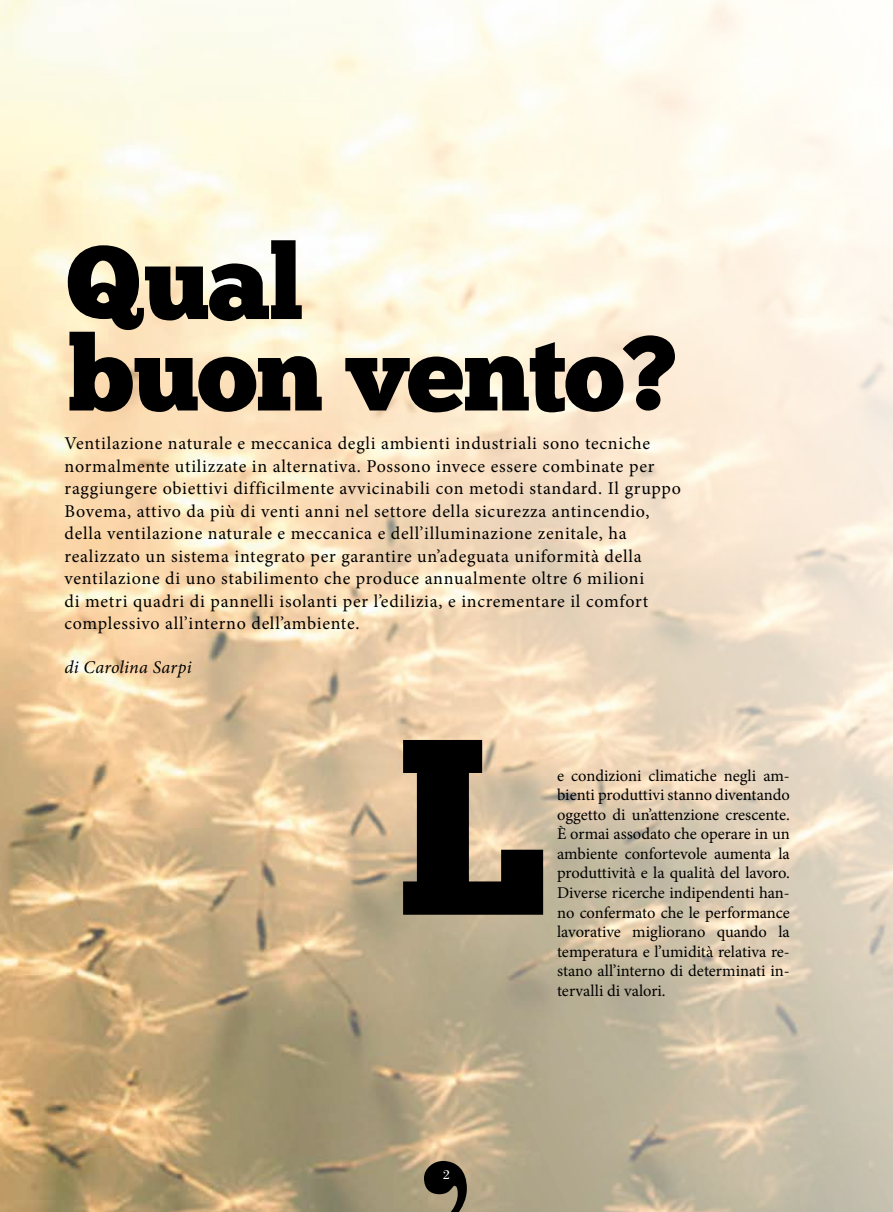
<style>
.page{position:relative;width:893px;height:1212px;background:#fff}
.page>*{position:absolute;margin:0;border:0;box-sizing:border-box;transform-origin:0 0}
.t1{font:250.05px "Chunk Five";color:#000}
.t2{font:105px/91.5px "Chunk Five";letter-spacing:-.02em;color:#000}
.t3{font:18px/22.5px "Minion Pro";letter-spacing:.04em;color:#000}
.t4{font:italic 18px "Minion Pro";letter-spacing:.01em;color:#000}
.t5{font:16.5px/19.5px "Minion Pro";color:#000;text-align:justify}
.t6{font:13.5px "Bodoni Std";color:#fff}
</style>
<div class="page">
<img style="left:0;top:0;width:893px;height:1212px">
<svg style="left:424px;top:1161px;width:43px;height:51px;background:#4d4638"></svg>
<h2 class="t2" style="left:66px;top:243px;width:612px">Qual<br>buon vento?</h2>
<p class="t3" style="left:65px;top:432px;width:618px">Ventilazione naturale e meccanica degli ambienti industriali sono tecniche normalmente utilizzate in alternativa. Possono invece essere combinate per raggiungere obiettivi difficilmente avvicinabili con metodi standard. Il gruppo Bovema, attivo da più di venti anni nel settore della sicurezza antincendio, della ventilazione naturale e meccanica e dell’illuminazione zenitale, ha realizzato un sistema integrato per garantire un’adeguata uniformità della ventilazione di uno stabilimento che produce annualmente oltre 6 milioni<br>di metri quadri di pannelli isolanti per l’edilizia, e incrementare il comfort complessivo all’interno dell’ambiente.</p>
<p class="t4" style="left:65px;top:655px;width:129px">di Carolina Sarpi</p>
<h1 class="t1" style="left:397px;top:711px;width:154px">L</h1>
<p class="t5" style="left:557px;top:766px;width:234px">e condizioni climatiche negli am&shy;bienti produttivi stanno diventando oggetto di un’attenzione crescente.<br>È ormai assodato che operare in un ambiente confortevole aumenta la produttività e la qualità del lavoro.<br>Diverse ricerche indipendenti han&shy;no confermato che le performance lavorative migliorano quando la temperatura e l’umidità relativa re&shy;stano all’interno di determinati in&shy;tervalli di valori.</p>
<p class="t6" style="left:443px;top:1166px;width:8px">2</p>
</div>
